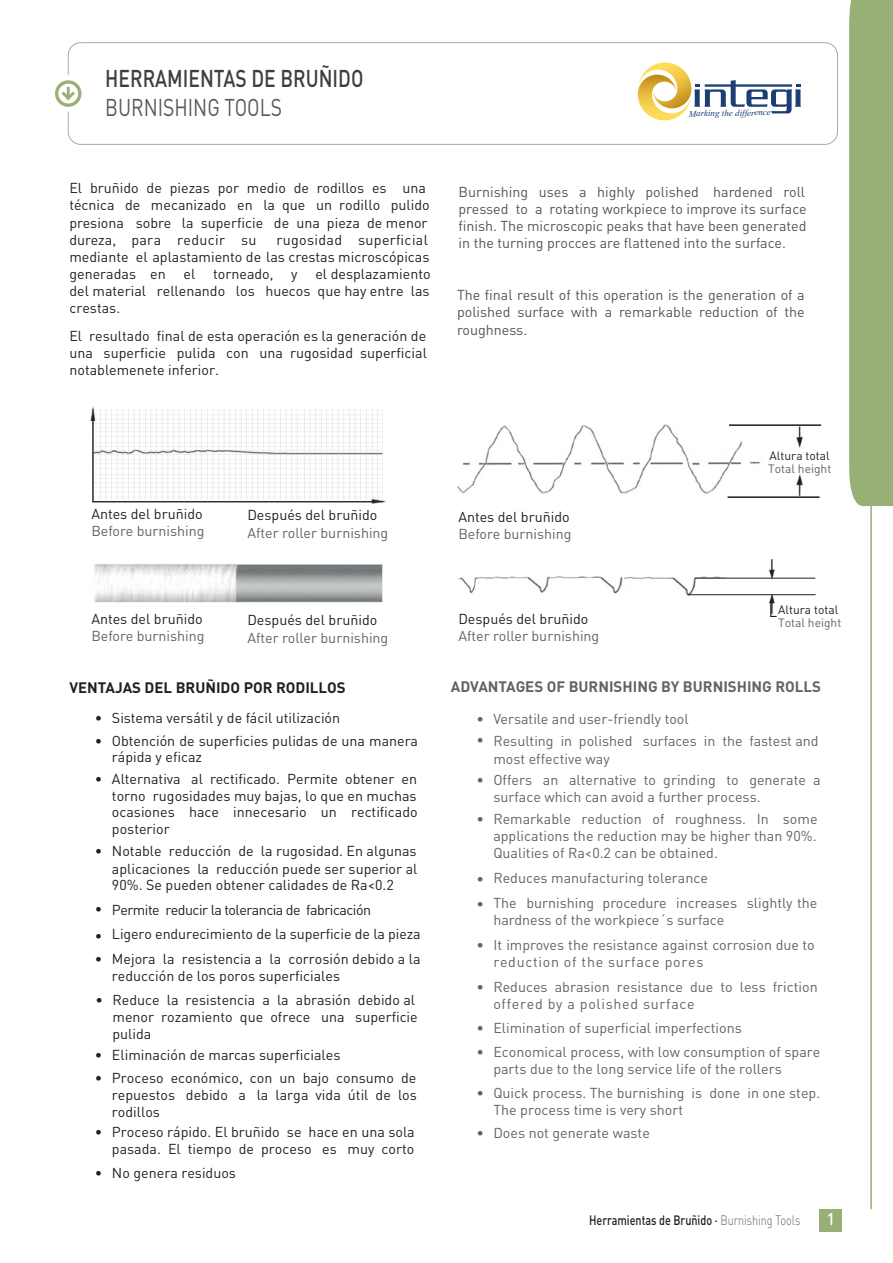
<style>
.page{position:relative;width:893px;height:1263px;background:#fff}
.page>*{position:absolute;margin:0;border:0;box-sizing:border-box;transform-origin:0 0}
.t1{font:500 24px "DIN Pro";color:#3e3e3f;scale:.8 1}
.t2{font:24px "DIN Pro";color:#57585a;scale:.8 1}
.t3{font:500 16.5px "DIN Pro";color:#fff}
.t4{font:700 15px "DIN Pro";color:#636366}
.t5{font:700 15px "DIN Pro";color:#231f20}
.t6{font:14.25px/17.1px "DIN Pro";color:#231f20}
.t7{font:14.25px/17.1px "DIN Pro";color:#636366}
.t8{font:14.25px/17.1px "DIN Pro";color:#4f5759;text-align:justify}
.t9{font:14.25px/23.4px "DIN Pro";letter-spacing:-.025em;color:#231f20}
.t10{font:500 13.5px "DIN Pro";color:#231f20;scale:.8 1}
.t11{font:12px "DIN Pro";color:#231f20}
.t12{font:12px "DIN Pro";color:#636366}
.t13{font:italic 9.15px "Times New Roman";color:#1a3f76}
.s1{font-weight:300;color:#636366}
</style>
<div class="page">
<img style="left:458px;top:559px;width:345px;height:45px">
<img style="left:457px;top:424px;width:365px;height:74px">
<div style="left:68px;top:43px;width:770px;height:102px;border:1px solid #a8a9ad;border-radius:13px"></div>
<div style="left:849px;top:0;width:44px;height:506px;background:#98af75"></div>
<div style="left:820px;top:1209px;width:22px;height:22px;background:#98af75"></div>
<div style="left:49px;top:75px;width:37px;height:37px;background:#fff;border-radius:50%"></div>
<svg style="left:59px;top:87px;width:18px;height:16px"></svg>
<div style="left:55px;top:80px;width:26px;height:27px;border:3px solid #98af75;border-radius:50%"></div>
<hr style="left:870px;top:156px;width:2px;height:1053px;background:#98af75">
<svg style="left:638px;top:62px;width:163px;height:58px"></svg>
<img style="left:94px;top:564px;width:289px;height:39px">
<img style="left:90px;top:407px;width:296px;height:97px">
<hr style="left:695px;top:578px;width:120px;height:1px;background:#221f20">
<hr style="left:688px;top:594px;width:128px;height:1px;background:#221f20">
<svg style="left:770px;top:603px;width:7px;height:14px"></svg>
<hr style="left:729px;top:424px;width:92px;height:2px;background:#231f20">
<hr style="left:728px;top:496px;width:91px;height:2px;background:#231f20">
<h1 class="t1" style="left:105px;top:62px;width:324px">HERRAMIENTAS DE BRUÑIDO</h1>
<h1 class="t2" style="left:105px;top:91px;width:222px">BURNISHING TOOLS</h1>
<p class="t13" style="left:688px;top:109px;width:84px;rotate:-1deg">Marking the difference</p>
<p class="t6" style="left:69px;top:179px;width:362px">El bruñido de piezas por medio de rodillos es una técnica de mecanizado en la que un rodillo pulido presiona sobre la superficie de una pieza de menor dureza, para reducir su</p>
<p class="t6" style="left:69px;top:230px;width:363px;text-indent:207px">rugosidad superficial mediante el aplastamiento de las crestas microscópicas generadas en el torneado, y el desplazamiento del material rellenando los huecos que hay entre las crestas.</p>
<p class="t6" style="left:69px;top:326px;width:359px;text-align:justify">El resultado final de esta operación es la generación de una superficie pulida con una rugosidad superficial notablemenete inferior.</p>
<p class="t8" style="left:459px;top:183px;width:350px">Burnishing uses a highly polished hardened roll pressed to a rotating workpiece to improve its surface finish. The microscopic peaks that have been generated in the turning procces are flattened into the surface.</p>
<p class="t8" style="left:457px;top:286px;width:349px">The final result of this operation is the generation of a polished surface with a remarkable reduction of the roughness.</p>
<p class="t6" style="left:91px;top:505px;width:113px">Antes del bruñido</p>
<p class="t7" style="left:91px;top:522px;width:115px">Before burnishing</p>
<p class="t6" style="left:91px;top:610px;width:113px">Antes del bruñido</p>
<p class="t7" style="left:91px;top:627px;width:115px">Before burnishing</p>
<p class="t6" style="left:247px;top:506px;width:131px">Después del bruñido</p>
<p class="t7" style="left:247px;top:523px;width:143px">After roller burnishing</p>
<p class="t6" style="left:247px;top:611px;width:131px">Después del bruñido</p>
<p class="t7" style="left:247px;top:628px;width:143px">After roller burnishing</p>
<p class="t5" style="left:69px;top:677px;width:278px">VENTAJAS DEL BRUÑIDO POR RODILLOS</p>
<p class="t6" style="left:95px;top:708px;width:247px">• Sistema versátil y de fácil utilización</p>
<p class="t6" style="left:95px;top:731px;width:325px">• Obtención de superficies pulidas de una manera</p>
<p class="t6" style="left:95px;top:770px;width:324px;text-align:right">• Alternativa al rectificado. Permite obtener en torno rugosidades muy bajas, lo que en muchas</p>
<p class="t6" style="left:112px;top:748px;width:92px">rápida y eficaz</p>
<p class="t6" style="left:112px;top:803px;width:307px">ocasiones hace innecesario un rectificado posterior</p>
<p class="t6" style="left:95px;top:842px;width:324px;text-align:right">• Notable reducción de la rugosidad. En algunas aplicaciones la reducción puede ser superior al</p>
<p class="t9" style="left:112px;top:898px;width:310px;text-indent:-17px">• Permite reducir la tolerancia de fabricación<br>Ligero endurecimiento de la superficie de la pieza</p>
<p class="t6" style="left:112px;top:950px;width:310px;text-indent:-17px">• Mejora la resistencia a la corrosión debido a la reducción de los poros superficiales</p>
<p class="t6" style="left:112px;top:876px;width:283px">90%. Se pueden obtener calidades de Ra&lt;0.2</p>
<p class="t6" style="left:95px;top:926px;width:9px">•</p>
<p class="t6" style="left:113px;top:990px;width:307px;text-indent:-17px">• Reduce la resistencia a la abrasión debido al menor rozamiento que ofrece una superficie pulida</p>
<p class="t6" style="left:95px;top:1046px;width:247px">• Eliminación de marcas superficiales</p>
<p class="t6" style="left:112px;top:1068px;width:306px;text-align:justify;text-indent:-17px">• Proceso económico, con un bajo consumo de repuestos debido a la larga vida útil de los rodillos</p>
<p class="t6" style="left:95px;top:1122px;width:321px;text-align:right">• Proceso rápido. El bruñido se hace en una sola pasada. El tiempo de proceso es muy corto</p>
<p class="t6" style="left:95px;top:1164px;width:143px">• No genera residuos</p>
<p class="t11" style="left:770px;top:448px;width:62px">Altura total</p>
<p class="t6" style="left:458px;top:507px;width:113px">Antes del bruñido</p>
<p class="t7" style="left:458px;top:524px;width:115px">Before burnishing</p>
<p class="t6" style="left:458px;top:609px;width:131px">Después del bruñido</p>
<p class="t7" style="left:458px;top:626px;width:143px">After roller burnishing</p>
<p class="t12" style="left:768px;top:460px;width:65px">Total height</p>
<p class="t11" style="left:778px;top:602px;width:62px">Altura total</p>
<p class="t12" style="left:778px;top:615px;width:65px">Total height</p>
<p class="t4" style="left:451px;top:676px;width:372px">ADVANTAGES OF BURNISHING BY BURNISHING ROLLS</p>
<p class="t7" style="left:476px;top:709px;width:214px">• Versatile and user-friendly tool</p>
<p class="t7" style="left:493px;top:732px;width:327px;text-indent:-17px">• Resulting in polished surfaces in the fastest and most effective way</p>
<p class="t7" style="left:493px;top:771px;width:329px;text-indent:-17px">• Offers an alternative to grinding to generate a surface which can avoid a further process.</p>
<p class="t7" style="left:493px;top:810px;width:326px;text-align:justify;text-indent:-17px">• Remarkable reduction of roughness. In some applications the reduction may be higher than 90%.<br>Qualities of Ra&lt;0.2 can be obtained.</p>
<p class="t7" style="left:476px;top:869px;width:9px">•</p>
<p class="t7" style="left:476px;top:894px;width:9px">•</p>
<p class="t7" style="left:493px;top:869px;width:216px">Reduces manufacturing tolerance</p>
<p class="t7" style="left:493px;top:893px;width:326px">The burnishing procedure increases slightly the hardness of the workpiece´s surface</p>
<p class="t7" style="left:493px;top:936px;width:323px;text-indent:-17px">• It improves the resistance against corrosion due to reduction of the surface pores</p>
<p class="t7" style="left:476px;top:978px;width:9px">•</p>
<p class="t7" style="left:493px;top:978px;width:326px">Reduces abrasion resistance due to less friction offered by a polished surface</p>
<p class="t7" style="left:493px;top:1019px;width:250px">Elimination of superficial imperfections</p>
<p class="t7" style="left:493px;top:1043px;width:329px;text-indent:-17px">• Economical process, with low consumption of spare parts due to the long service life of the rollers</p>
<p class="t7" style="left:493px;top:1083px;width:328px;text-indent:-17px">• Quick process. The burnishing is done in one step.<br>The process time is very short</p>
<p class="t7" style="left:476px;top:1019px;width:9px">•</p>
<p class="t7" style="left:476px;top:1124px;width:175px">• Does not generate waste</p>
<p class="t10" style="left:589px;top:1211px;width:266px">Herramientas de Bruñido · <span class="s1">Burnishing Tools</span></p>
<p class="t3" style="left:826px;top:1208px;width:10px">1</p>
</div>
